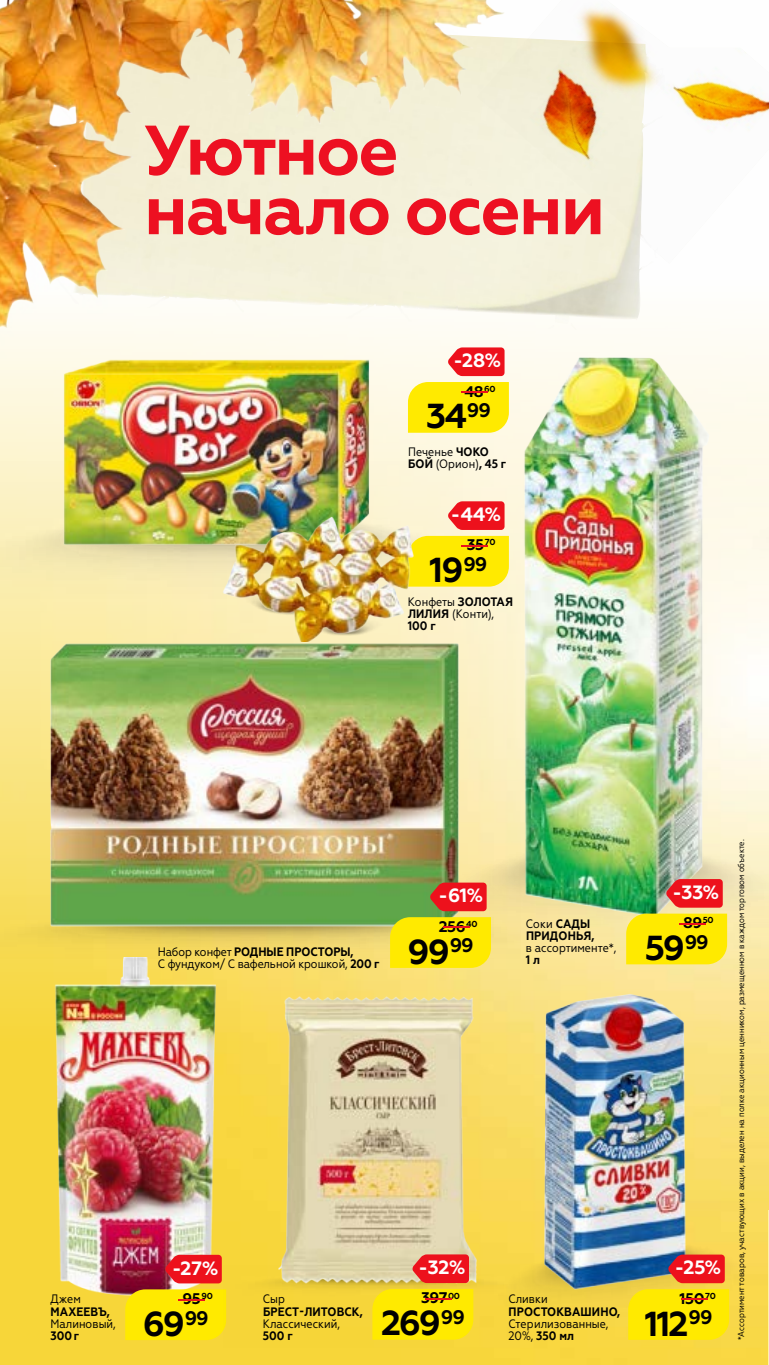
<style>
.page{position:relative;width:769px;height:1365px;background:#fff}
.page>*{position:absolute;margin:0;border:0;box-sizing:border-box;transform-origin:0 0}
.t1{font:700 70px/59.5px "Geometria";letter-spacing:-.025em;color:#ed1021}
.t2{font:700 34.65px "Geometria";letter-spacing:-.055em;color:#000}
.t3{font:700 19.25px "Geometria";color:#fff}
.t4{font:700 15.4px "Geometria";letter-spacing:-.03em;color:#000}
.t5{font:700 15.4px "Geometria";color:#ed111c;scale:5.5 1}
.t6{font:12.25px/12.2px "Geometria Narrow";color:#000}
.t7{font:700 12.25px/12.2px "Geometria Narrow";letter-spacing:.01em;color:#000}
.t8{font:8.75px "Geometria Narrow";color:#000}
.t9{font:700 8.75px "Geometria";letter-spacing:-.03em;color:#000}
.s1{font-weight:700}
.s2{font-weight:400}
</style>
<div class="page">
<img style="left:0;top:264px;width:769px;height:1100px">
<img style="left:0;top:0;width:509px;height:359px">
<img style="left:477px;top:0;width:292px;height:264px">
<img style="left:463px;top:790px;width:306px;height:159px">
<img style="left:509px;top:355px;width:213px;height:574px">
<img style="left:45px;top:958px;width:184px;height:340px">
<img style="left:0;top:461px;width:462px;height:137px">
<img style="left:59px;top:344px;width:316px;height:203px">
<svg style="left:666px;top:879px;width:57px;height:28px;background:#e72128"></svg>
<div style="left:626px;top:913px;width:101px;height:51px;background:#ffea00"></div>
<svg style="left:448px;top:501px;width:56px;height:29px;background:#ee282f"></svg>
<div style="left:422px;top:536px;width:87px;height:50px;background:#ffea00"></div>
<svg style="left:165px;top:1254px;width:57px;height:29px;background:#e71f28"></svg>
<div style="left:125px;top:1289px;width:98px;height:50px;background:#ffea00"></div>
<svg style="left:448px;top:347px;width:56px;height:29px;background:#ee2932"></svg>
<div style="left:408px;top:382px;width:101px;height:50px;background:#ffea00"></div>
<img style="left:0;top:895px;width:521px;height:63px">
<img style="left:45px;top:636px;width:418px;height:296px">
<div style="left:223px;top:1264px;width:268px;height:83px;background:#f6d538"></div>
<img style="left:272px;top:987px;width:218px;height:302px">
<img style="left:491px;top:1202px;width:253px;height:152px">
<img style="left:536px;top:990px;width:150px;height:301px">
<svg style="left:412px;top:1254px;width:57px;height:28px;background:#eb262b"></svg>
<div style="left:372px;top:1288px;width:101px;height:51px;background:#ffea00"></div>
<img style="left:223px;top:502px;width:199px;height:139px">
<img style="left:755px;top:1023px;width:14px;height:192px">
<svg style="left:430px;top:882px;width:57px;height:29px;background:#df2222"></svg>
<div style="left:390px;top:917px;width:101px;height:50px;background:#ffea00"></div>
<div style="left:744px;top:485px;width:25px;height:141px;background:#fefaeb"></div>
<svg style="left:668px;top:1254px;width:57px;height:28px;background:#df1e25"></svg>
<svg style="left:628px;top:1288px;width:101px;height:51px;background:#fee804"></svg>
<p class="t1" style="left:144px;top:121px;width:463px">Уютное начало осени</p>
<p class="t3" style="left:453px;top:349px;width:49px">-28%</p>
<p class="t2" style="left:426px;top:395px;width:66px">34<sup>99</sup></p>
<p class="t9" style="left:484px;top:383px;width:13px">60</p>
<p class="t4" style="left:464px;top:382px;width:21px">48</p>
<p class="t5" style="left:453px;top:382px;width:9px">-</p>
<p class="t6" style="left:408px;top:445px;width:100px">Печенье <span class="s1">ЧОКО<br>БОЙ</span> (Орион)<span class="s1">, 45 г</span></p>
<p class="t3" style="left:451px;top:503px;width:52px">-44%</p>
<p class="t2" style="left:430px;top:549px;width:59px">19<sup>99</sup></p>
<p class="t9" style="left:485px;top:537px;width:12px">70</p>
<p class="t4" style="left:467px;top:536px;width:19px">35</p>
<p class="t5" style="left:453px;top:536px;width:9px">-</p>
<p class="t7" style="left:408px;top:595px;width:106px"><span class="s2">Конфеты</span> ЗОЛОТАЯ<br>ЛИЛИЯ <span class="s2">(Конти),<br></span>100 г</p>
<p class="t6" style="left:51px;top:1292px;width:67px">Джем<br><span class="s1">МАХЕЕВЪ,<br></span>Малиновый,<br><span class="s1">300 г</span></p>
<p class="t6" style="left:158px;top:945px;width:223px">Набор конфет <span class="s1">РОДНЫЕ ПРОСТОРЫ,<br></span>С фундуком/ С вафельной крошкой, <span class="s1">200 г</span></p>
<p class="t3" style="left:438px;top:884px;width:46px">-61%</p>
<p class="t2" style="left:407px;top:930px;width:68px">99<sup>99</sup></p>
<p class="t9" style="left:466px;top:918px;width:13px">40</p>
<p class="t4" style="left:439px;top:917px;width:28px">256</p>
<p class="t5" style="left:435px;top:917px;width:9px">-</p>
<p class="t3" style="left:172px;top:1256px;width:48px">-27%</p>
<p class="t2" style="left:143px;top:1302px;width:67px">69<sup>99</sup></p>
<p class="t9" style="left:201px;top:1290px;width:13px">90</p>
<p class="t4" style="left:182px;top:1289px;width:20px">95</p>
<p class="t5" style="left:170px;top:1289px;width:9px">-</p>
<p class="t7" style="left:263px;top:1292px;width:101px"><span class="s2">Сыр<br></span>БРЕСТ- ЛИТОВСК,<br><span class="s2">Классический,<br></span>500 г</p>
<p class="t3" style="left:419px;top:1255px;width:49px">-32%</p>
<p class="t2" style="left:381px;top:1302px;width:85px">269<sup>99</sup></p>
<p class="t9" style="left:448px;top:1289px;width:14px">00</p>
<p class="t4" style="left:421px;top:1288px;width:28px">397</p>
<p class="t5" style="left:418px;top:1288px;width:9px">-</p>
<p class="t6" style="left:526px;top:917px;width:92px">Соки <span class="s1">САДЫ<br>ПРИДОНЬЯ,<br></span>в ассортименте*,<br><span class="s1">1 л</span></p>
<p class="t6" style="left:508px;top:1292px;width:113px">Сливки<br><span class="s1">ПРОСТОКВАШИНО,<br></span>Стерилизованные,<br>20%, <span class="s1">350 мл</span></p>
<p class="t3" style="left:672px;top:880px;width:49px">-33%</p>
<p class="t2" style="left:645px;top:927px;width:66px">59<sup>99</sup></p>
<p class="t9" style="left:703px;top:914px;width:12px">50</p>
<p class="t4" style="left:683px;top:913px;width:21px">89</p>
<p class="t5" style="left:671px;top:913px;width:9px">-</p>
<p class="t3" style="left:675px;top:1256px;width:48px">-25%</p>
<p class="t2" style="left:645px;top:1302px;width:69px">112<sup>99</sup></p>
<p class="t4" style="left:680px;top:1288px;width:38px">150<sup>70</sup></p>
<p class="t5" style="left:673px;top:1288px;width:9px">-</p>
<p class="t8" style="left:736px;top:1339px;width:502px;rotate:-90deg">*Ассортимент товаров, участвующих в акции, выделен на полке акционным ценником, размещенном в каждом торговом объекте.</p>
</div>
